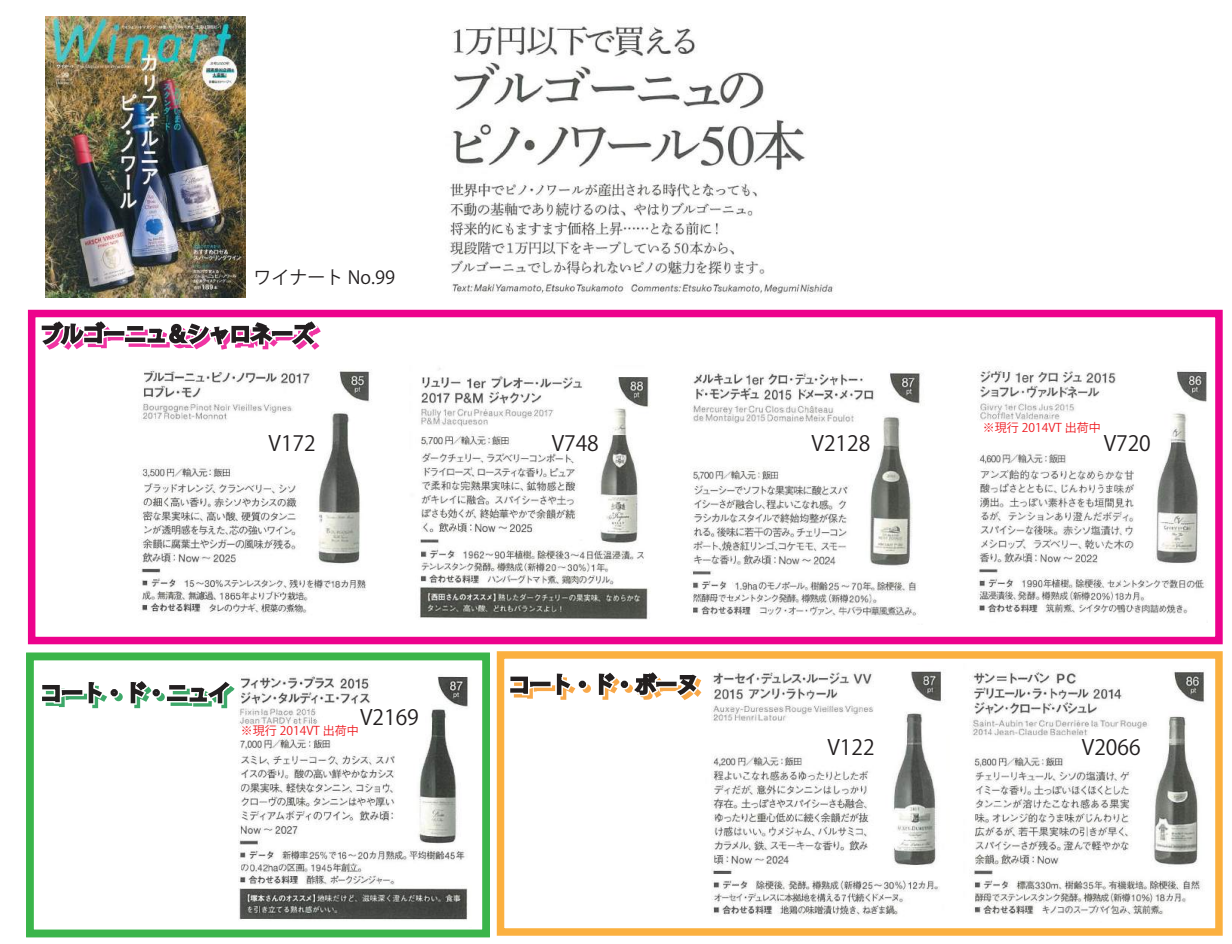
<style>
.page{position:relative;width:1232px;height:944px;background:#fff}
.page>*{position:absolute;margin:0;border:0;box-sizing:border-box;transform-origin:0 0}
.t1{font:21px "Koz Go Pr 6 N";color:#231f20}
.t2{font:18px "Koz Go Pr 6 N";color:#231f20}
.t3{font:12px "Koz Go Pr 6 N";color:#ee1d23}
</style>
<div class="page">
<div style="left:28px;top:310px;width:1194px;height:334px;border:8px solid #ed028c"></div>
<div style="left:497px;top:651px;width:725px;height:285px;border:8px solid #fbb03f"></div>
<img style="left:711px;top:671px;width:232px;height:245px">
<img style="left:138px;top:370px;width:232px;height:245px">
<img style="left:972px;top:669px;width:233px;height:247px">
<img style="left:690px;top:370px;width:232px;height:247px">
<img style="left:238px;top:675px;width:230px;height:245px">
<img style="left:449px;top:23px;width:387px;height:272px">
<img style="left:46px;top:17px;width:199px;height:281px">
<img style="left:419px;top:368px;width:231px;height:252px">
<img style="left:977px;top:369px;width:230px;height:245px">
<div style="left:26px;top:653px;width:464px;height:284px;border:8px solid #3ab54a"></div>
<svg style="left:34px;top:315px;width:288px;height:36px"></svg>
<svg style="left:114px;top:693px;width:9px;height:8px"></svg>
<svg style="left:156px;top:693px;width:9px;height:8px"></svg>
<div style="left:109px;top:687px;width:10px;height:11px;border:6px solid #fff;border-radius:50%"></div>
<div style="left:151px;top:687px;width:10px;height:11px;border:6px solid #fff;border-radius:50%"></div>
<div style="left:168px;top:684px;width:19px;height:7px;border:6px solid #fff"></div>
<div style="left:165px;top:695px;width:24px;height:7px;border:6px solid #fff"></div>
<svg style="left:42px;top:682px;width:75px;height:27px"></svg>
<div style="left:111px;top:689px;width:7px;height:7px;border:3px solid #231f20;border-radius:50%"></div>
<svg style="left:130px;top:681px;width:29px;height:28px"></svg>
<div style="left:153px;top:689px;width:7px;height:7px;border:3px solid #231f20;border-radius:50%"></div>
<div style="left:169px;top:685px;width:16px;height:4px;border:3px solid #231f20"></div>
<div style="left:167px;top:697px;width:20px;height:4px;border:3px solid #231f20"></div>
<svg style="left:171px;top:681px;width:64px;height:27px"></svg>
<svg style="left:582px;top:684px;width:9px;height:9px"></svg>
<div style="left:577px;top:679px;width:10px;height:10px;border:6px solid #fff;border-radius:50%"></div>
<svg style="left:510px;top:673px;width:75px;height:27px"></svg>
<div style="left:579px;top:681px;width:7px;height:7px;border:3px solid #231f20;border-radius:50%"></div>
<svg style="left:598px;top:672px;width:104px;height:28px"></svg>
<p class="t2" style="left:254px;top:267px;width:143px">ワイナート No.99</p>
<p class="t3" style="left:982px;top:421px;width:119px">※現行 2014VT 出荷中</p>
<p class="t1" style="left:268px;top:432px;width:49px">V172</p>
<p class="t1" style="left:551px;top:432px;width:49px">V748</p>
<p class="t1" style="left:811px;top:432px;width:60px">V2128</p>
<p class="t1" style="left:1103px;top:432px;width:49px">V720</p>
<p class="t1" style="left:360px;top:706px;width:60px">V2169</p>
<p class="t3" style="left:241px;top:724px;width:119px">※現行 2014VT 出荷中</p>
<p class="t1" style="left:827px;top:735px;width:49px">V122</p>
<p class="t1" style="left:1081px;top:735px;width:60px">V2066</p>
</div>
